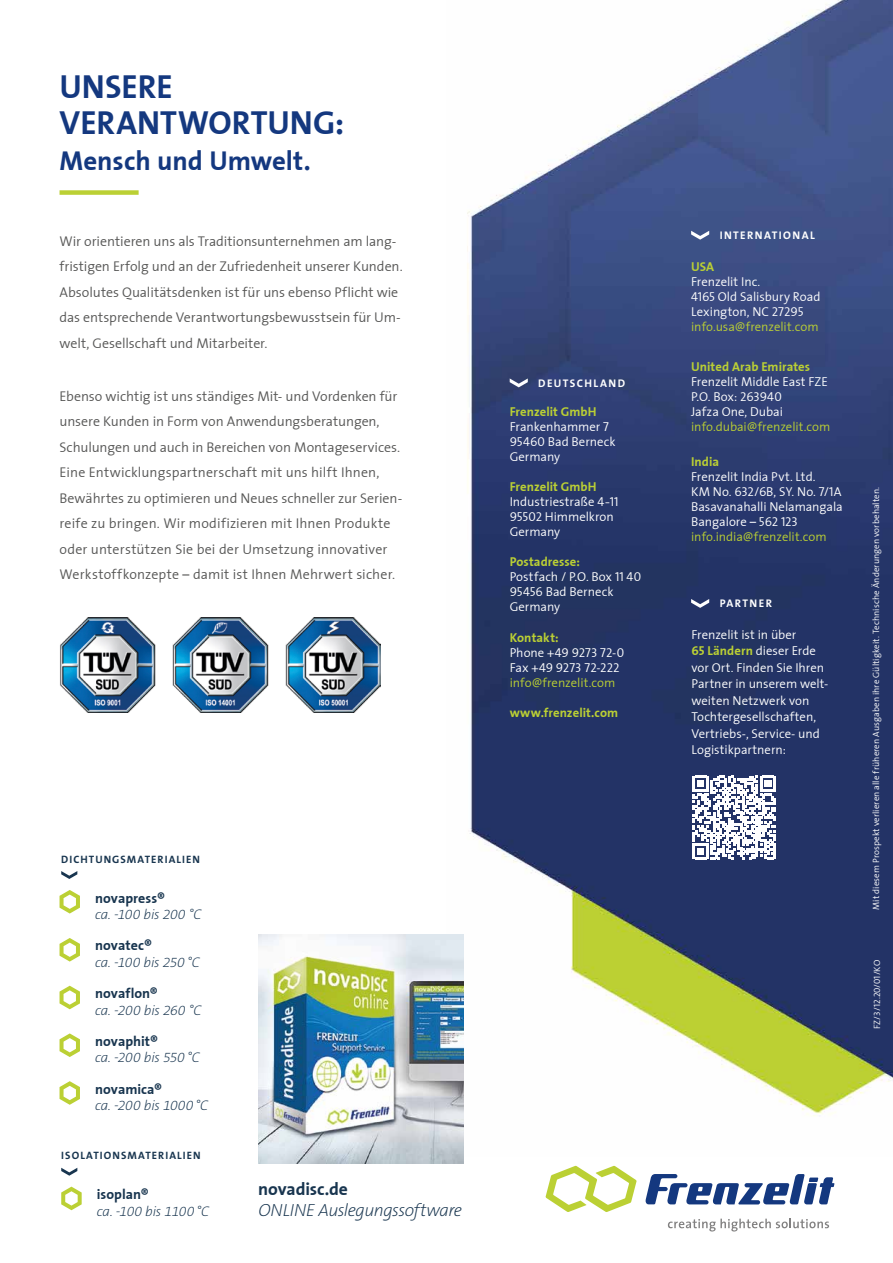
<style>
.page{position:relative;width:893px;height:1263px;background:#fff}
.page>*{position:absolute;margin:0;border:0;box-sizing:border-box;transform-origin:0 0}
.t1{font:33px/36px "The Sans Bold PFZ Plain";color:#14387f}
.t2{font:27px "The Sans Bold PFZ Plain";color:#14387f}
.t3{font:italic 200 17.7px "The Sans B W2";letter-spacing:-.025em;color:#18354f}
.t4{font:17.7px "The Sans Bold PFZ Plain";letter-spacing:-.01em;color:#18354f}
.t5{font:italic 200 14.1px "The Sans B W2";letter-spacing:-.01em;color:#18354f}
.t6{font:14.1px "The Sans Bold PFZ Plain";letter-spacing:.005em;color:#18354f}
.t7{font:13.95px/25.5px "The Sans Semi Light FZ Plain";color:#575756}
.t8{font:12.75px/15px "The Sans Semi Light FZ Plain";color:#fff}
.t9{font:12.75px "The Sans Bold PFZ Plain";letter-spacing:.005em;color:#bbd034}
.t10{font:12.75px "The Sans Semi Light FZ Plain";color:#bbd034}
.t11{font:700 11.1px "The Sans B W7";letter-spacing:.125em;color:#fff}
.t12{font:700 10.8px "The Sans B W7";letter-spacing:.1em;color:#18354f}
.t13{font:9px "The Sans Semi Light FZ Plain";letter-spacing:.01em;color:#fff}
.s1{font-family:"The Sans Bold PFZ Plain";color:#bbd034}
</style>
<div class="page">
<img style="left:446px;top:0;width:447px;height:1157px">
<svg style="left:545px;top:1165px;width:92px;height:47px"></svg>
<svg style="left:645px;top:1174px;width:189px;height:30px"></svg>
<svg style="left:668px;top:1218px;width:161px;height:13px"></svg>
<img style="left:258px;top:935px;width:205px;height:228px">
<img style="left:60px;top:618px;width:320px;height:94px">
<svg style="left:510px;top:378px;width:18px;height:9px"></svg>
<div style="left:60px;top:190px;width:79px;height:5px;background:#bbd034"></div>
<svg style="left:61px;top:1168px;width:16px;height:8px"></svg>
<svg style="left:61px;top:1186px;width:21px;height:24px"></svg>
<svg style="left:61px;top:871px;width:16px;height:8px"></svg>
<svg style="left:60px;top:890px;width:20px;height:23px"></svg>
<svg style="left:60px;top:938px;width:20px;height:23px"></svg>
<svg style="left:60px;top:986px;width:20px;height:23px"></svg>
<svg style="left:60px;top:1033px;width:20px;height:24px"></svg>
<svg style="left:60px;top:1081px;width:20px;height:24px"></svg>
<svg style="left:693px;top:776px;width:83px;height:83px"></svg>
<svg style="left:691px;top:231px;width:18px;height:9px"></svg>
<svg style="left:691px;top:599px;width:18px;height:9px"></svg>
<h1 class="t1" style="left:60px;top:68px;width:286px">UNSERE<br>VERANTWORTUNG:</h1>
<h2 class="t2" style="left:60px;top:139px;width:253px">Mensch und Umwelt.</h2>
<p class="t7" style="left:60px;top:228px;width:345px">Wir orientieren uns als Traditionsunternehmen am lang&shy;fristigen Erfolg und an der Zufriedenheit unserer Kunden.<br>Absolutes Qualitätsdenken ist für uns ebenso Pflicht wie das entsprechende Verantwortungsbewusstsein für Um&shy;welt, Gesellschaft und Mitarbeiter.</p>
<p class="t7" style="left:60px;top:383px;width:344px">Ebenso wichtig ist uns ständiges Mit- und Vordenken für unsere Kunden in Form von Anwendungsberatungen, Schulungen und auch in Bereichen von Montageservices.<br>Eine Entwicklungspartnerschaft mit uns hilft Ihnen, Bewährtes zu optimieren und Neues schneller zur Serien&shy;reife zu bringen. Wir modifizieren mit Ihnen Produkte oder unterstützen Sie bei der Umsetzung innovativer Werkstoffkonzepte – damit ist Ihnen Mehrwert sicher.</p>
<p class="t11" style="left:538px;top:376px;width:88px">DEUTSCHLAND</p>
<p class="t9" style="left:510px;top:401px;width:88px">Frenzelit GmbH</p>
<p class="t8" style="left:510px;top:419px;width:107px">Frankenhammer 7<br>95460 Bad Berneck<br>Germany</p>
<p class="t9" style="left:510px;top:476px;width:88px">Frenzelit GmbH</p>
<p class="t8" style="left:510px;top:494px;width:110px">Industriestraße 4-11<br>95502 Himmelkron<br>Germany</p>
<p class="t9" style="left:510px;top:551px;width:72px">Postadresse:</p>
<p class="t8" style="left:510px;top:569px;width:133px">Postfach / P.O. Box 11 40<br>95456 Bad Berneck<br>Germany</p>
<p class="t9" style="left:510px;top:627px;width:50px">Kontakt:</p>
<p class="t8" style="left:510px;top:644px;width:116px">Phone +49 9273 72-0<br>Fax +49 9273 72-222</p>
<p class="t10" style="left:510px;top:672px;width:107px">info@frenzelit.com</p>
<p class="t9" style="left:510px;top:702px;width:110px">www.frenzelit.com</p>
<p class="t12" style="left:61px;top:852px;width:140px">DICHTUNGSMATERIALIEN</p>
<p class="t6" style="left:95px;top:886px;width:71px">novapress®</p>
<p class="t5" style="left:95px;top:906px;width:108px">ca. ‑100 bis 200 °C</p>
<p class="t6" style="left:95px;top:934px;width:58px">novatec®</p>
<p class="t5" style="left:95px;top:954px;width:106px">ca. -100 bis 250°C</p>
<p class="t6" style="left:95px;top:981px;width:64px">novaflon®</p>
<p class="t5" style="left:95px;top:1002px;width:108px">ca. -200 bis 260 °C</p>
<p class="t6" style="left:95px;top:1029px;width:65px">novaphit®</p>
<p class="t5" style="left:95px;top:1049px;width:106px">ca. -200 bis 550°C</p>
<p class="t6" style="left:95px;top:1077px;width:69px">novamica®</p>
<p class="t5" style="left:95px;top:1097px;width:115px">ca. -200 bis 1000°C</p>
<p class="t12" style="left:61px;top:1149px;width:141px">ISOLATIONSMATERIALIEN</p>
<p class="t6" style="left:97px;top:1183px;width:53px">isoplan®</p>
<p class="t5" style="left:97px;top:1203px;width:114px">ca. -100 bis 1100°C</p>
<p class="t4" style="left:258px;top:1174px;width:91px">novadisc.de</p>
<p class="t3" style="left:258px;top:1200px;width:205px">ONLINE Auslegungssoftware</p>
<p class="t11" style="left:720px;top:228px;width:97px">INTERNATIONAL</p>
<p class="t9" style="left:691px;top:256px;width:25px">USA</p>
<p class="t8" style="left:691px;top:274px;width:131px">Frenzelit Inc.<br>4165 Old Salisbury Road<br>Lexington, NC 27295</p>
<p class="t10" style="left:691px;top:316px;width:129px">info.usa@frenzelit.com</p>
<p class="t9" style="left:691px;top:355px;width:121px">United Arab Emirates</p>
<p class="t8" style="left:691px;top:373px;width:138px">Frenzelit Middle East FZE<br>P.O. Box: 263940<br>Jafza One, Dubai</p>
<p class="t10" style="left:691px;top:416px;width:141px">info.dubai@frenzelit.com</p>
<p class="t9" style="left:691px;top:451px;width:30px">India</p>
<p class="t8" style="left:691px;top:469px;width:153px">Frenzelit India Pvt. Ltd.<br>KM No. 632/6B, SY. No. 7/1A<br>Basavanahalli Nelamangala<br>Bangalore – 562 123</p>
<p class="t10" style="left:691px;top:526px;width:137px">info.india@frenzelit.com</p>
<p class="t11" style="left:720px;top:596px;width:54px">PARTNER</p>
<p class="t8" style="left:691px;top:626px;width:138px;line-height:16.5px">Frenzelit ist in über<br><span class="s1">65 Ländern</span> dieser Erde vor Ort. Finden Sie Ihren<br>Partner in unserem welt&shy;weiten Netzwerk von<br>Tochtergesellschaften,<br>Vertriebs-, Service- und<br>Logistikpartnern:</p>
<p class="t13" style="left:868px;top:910px;width:425px;rotate:-90deg">Mit diesem Prospekt verlieren alle früheren Ausgaben ihre Gültigkeit. Technische Änderungen vorbehalten.</p>
<p class="t13" style="left:869px;top:1029px;width:70px;rotate:-90deg">FZ/3/12.20/01/KO</p>
</div>
